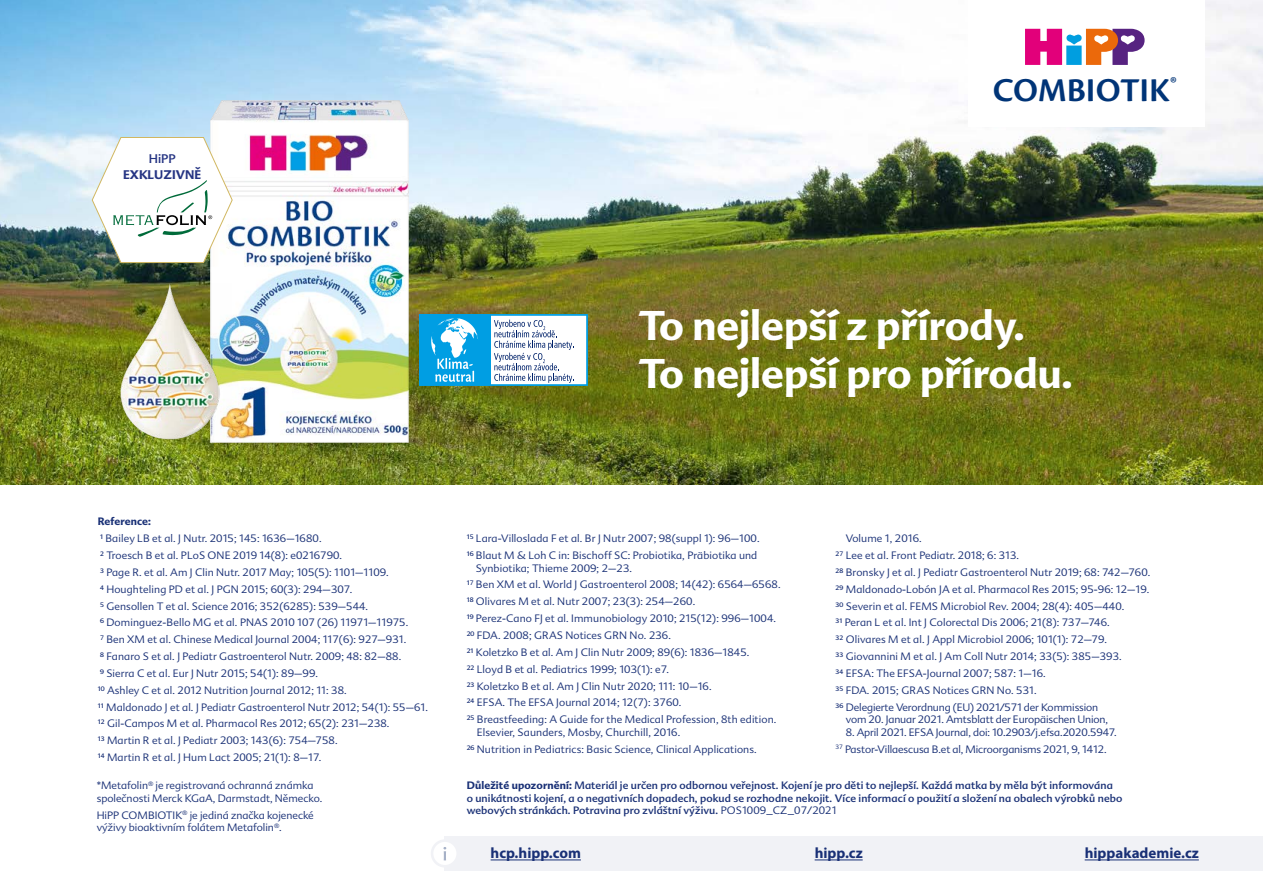
<style>
.page{position:relative;width:1263px;height:893px;background:#fff}
.page>*{position:absolute;margin:0;border:0;box-sizing:border-box;transform-origin:0 0}
.t1{font:700 40.5px/48px "Advert OT";color:#fff}
.t2{font:34.65px "Cronos Pro Semibold Capt";color:#003477}
.t3{font:700 15px "Myriad Pro";color:#193076}
.t4{font:700 12.15px "Advert OT";color:#253483}
.t5{font:12.15px "Advert OT";color:#253483}
.t6{font:300 10.5px/16.8px "Advert OT";letter-spacing:.01em;color:#193076}
.t7{font:10.5px/12.6px "Advert OT";letter-spacing:.01em;color:#193076}
.t8{font:300 10.5px/16.8px "Advert OT";letter-spacing:-.01em;color:#193076}
.t9{font:700 10.5px "Advert OT";letter-spacing:.005em;color:#193076}
.s1{font-weight:700}
.s2{font-weight:300}
</style>
<div class="page">
<img style="left:0;top:0;width:1263px;height:485px">
<svg style="left:409px;top:435px;width:31px;height:11px"></svg>
<svg style="left:170px;top:434px;width:287px;height:15px"></svg>
<img style="left:210px;top:100px;width:199px;height:343px">
<svg style="left:91px;top:136px;width:142px;height:127px"></svg>
<svg style="left:419px;top:314px;width:169px;height:72px"></svg>
<img style="left:109px;top:283px;width:123px;height:166px">
<div style="left:444px;top:836px;width:819px;height:35px;background:#f1f2f6"></div>
<div style="left:432px;top:841px;width:26px;height:25px;background:#fff;border-radius:50%"></div>
<div style="left:431px;top:839px;width:28px;height:28px;border:3px solid #f1f2f6;border-radius:50%"></div>
<svg style="left:443px;top:847px;width:3px;height:13px"></svg>
<hr style="left:491px;top:859px;width:90px;height:1px;background:#193076">
<hr style="left:815px;top:859px;width:48px;height:1px;background:#193076">
<hr style="left:1085px;top:859px;width:114px;height:1px;background:#193076">
<div style="left:968px;top:0;width:236px;height:126px;background:#fff"></div>
<svg style="left:1025px;top:29px;width:119px;height:36px"></svg>
<p class="t5" style="left:149px;top:151px;width:28px">HiPP</p>
<p class="t4" style="left:123px;top:166px;width:80px">EXKLUZIVNĚ</p>
<h2 class="t2" style="left:993px;top:70px;width:185px">COMBIOTIK<sup>®</sup></h2>
<h1 class="t1" style="left:638px;top:301px;width:436px">To nejlepší z přírody.<br>To nejlepší pro přírodu.</h1>
<p class="t9" style="left:98px;top:514px;width:55px">Reference:</p>
<p class="t6" style="left:98px;top:530px;width:332px">¹ Bailey LB et al. J Nutr. 2015; 145: 1636–1680.<br>² Troesch B et al. PLoS ONE 2019 14(8): e0216790.<br>³ Page R. et al. Am J Clin Nutr. 2017 May; 105(5): 1101–1109.<br>⁴ Houghteling PD et al. J PGN 2015; 60(3): 294–307.<br>⁵ Gensollen T et al. Science 2016; 352(6285): 539–544.<br>⁶ Dominguez-Bello MG et al. PNAS 2010 107 (26) 11971–11975.<br>⁷ Ben XM et al. Chinese Medical Journal 2004; 117(6): 927–931.<br>⁸ Fanaro S et al. J Pediatr Gastroenterol Nutr. 2009; 48: 82–88.<br>⁹ Sierra C et al. Eur J Nutr 2015; 54(1): 89–99.<br>¹⁰ Ashley C et al. 2012 Nutrition Journal 2012; 11: 38.<br>¹¹ Maldonado J et al. J Pediatr Gastroenterol Nutr 2012; 54(1): 55–61.<br>¹² Gil-Campos M et al. Pharmacol Res 2012; 65(2): 231–238.<br>¹³ Martin R et al. J Pediatr 2003; 143(6): 754–758.<br>¹⁴ Martin R et al. J Hum Lact 2005; 21(1): 8–17.</p>
<p class="t6" style="left:467px;top:530px;width:295px">¹⁵ Lara-Villoslada F et al. Br J Nutr 2007; 98(suppl 1): 96–100.<br>¹⁶ Blaut M &amp; Loh C in: Bischoff SC: Probiotika, Präbiotika und</p>
<p class="t6" style="left:836px;top:530px;width:316px;text-indent:10px">Volume 1, 2016.<br>²⁷ Lee et al. Front Pediatr. 2018; 6: 313.<br>²⁸ Bronsky J et al. J Pediatr Gastroenterol Nutr 2019; 68: 742–760.<br>²⁹ Maldonado-Lobón JA et al. Pharmacol Res 2015; 95-96: 12–19.<br>³⁰ Severin et al. FEMS Microbiol Rev. 2004; 28(4): 405–440.<br>³¹ Peran L et al. Int J Colorectal Dis 2006; 21(8): 737–746.<br>³² Olivares M et al. J Appl Microbiol 2006; 101(1): 72–79.<br>³³ Giovannini M et al. J Am Coll Nutr 2014; 33(5): 385–393.<br>³⁴ EFSA: The EFSA-Journal 2007; 587: 1–16.<br>³⁵ FDA. 2015; GRAS Notices GRN No. 531.<br>³⁶ Delegierte Verordnung (EU) 2021/571 der Kommission</p>
<p class="t8" style="left:846px;top:711px;width:264px">vom 20. Januar 2021. Amtsblatt der Europäischen Union,</p>
<p class="t8" style="left:836px;top:723px;width:283px;text-indent:10px">8. April 2021. EFSA Journal, doi: 10.2903/j.efsa.2020.5947.<br><sup>37</sup> Pastor-Villaescusa B.et al, Microorganisms 2021, 9, 1412.</p>
<p class="t7" style="left:467px;top:779px;width:657px"><span class="s1">Důležité upozornění:</span> Materiál je určen pro odbornou veřejnost. Kojení je pro děti to nejlepší. Každá matka by měla být informována<br>o unikátnosti kojení, a o negativních dopadech, pokud se rozhodne nekojit. Více informací o použití a složení na obalech výrobků nebo webových stránkách. Potravina pro zvláštní výživu. <span class="s2">POS1009_CZ_07/2021</span></p>
<p class="t6" style="left:467px;top:559px;width:315px;text-indent:9px">Synbiotika; Thieme 2009; 2–23.<br>¹⁷ Ben XM et al. World J Gastroenterol 2008; 14(42): 6564–6568.<br>¹⁸ Olivares M et al. Nutr 2007; 23(3): 254–260.<br>¹⁹ Perez-Cano FJ et al. Immunobiology 2010; 215(12): 996–1004.<br>²⁰ FDA. 2008; GRAS Notices GRN No. 236.<br>²¹ Koletzko B et al. Am J Clin Nutr 2009; 89(6): 1836–1845.<br>²² Lloyd B et al. Pediatrics 1999; 103(1): e7.<br>²³ Koletzko B et al. Am J Clin Nutr 2020; 111: 10–16.<br>²⁴ EFSA. The EFSA Journal 2014; 12(7): 3760.<br>²⁵ Breastfeeding: A Guide for the Medical Profession, 8th edition.</p>
<p class="t6" style="left:467px;top:723px;width:292px;text-indent:10px">Elsevier, Saunders, Mosby, Churchill, 2016.<br>²⁶ Nutrition in Pediatrics: Basic Science, Clinical Applications.</p>
<p class="t6" style="left:97px;top:779px;width:227px;line-height:12.6px">*Metafolin<sup>®</sup> je registrovaná ochranná známka společnosti Merck KGaA, Darmstadt, Německo.</p>
<p class="t6" style="left:97px;top:808px;width:219px;line-height:12.6px">HiPP COMBIOTIK<sup>®</sup> je jediná značka kojenecké výživy bioaktivním folátem Metafolin<sup>®</sup>.</p>
<h3 class="t3" style="left:491px;top:844px;width:92px">hcp.hipp.com</h3>
<h3 class="t3" style="left:815px;top:844px;width:50px">hipp.cz</h3>
<h3 class="t3" style="left:1085px;top:844px;width:116px">hippakademie.cz</h3>
</div>
